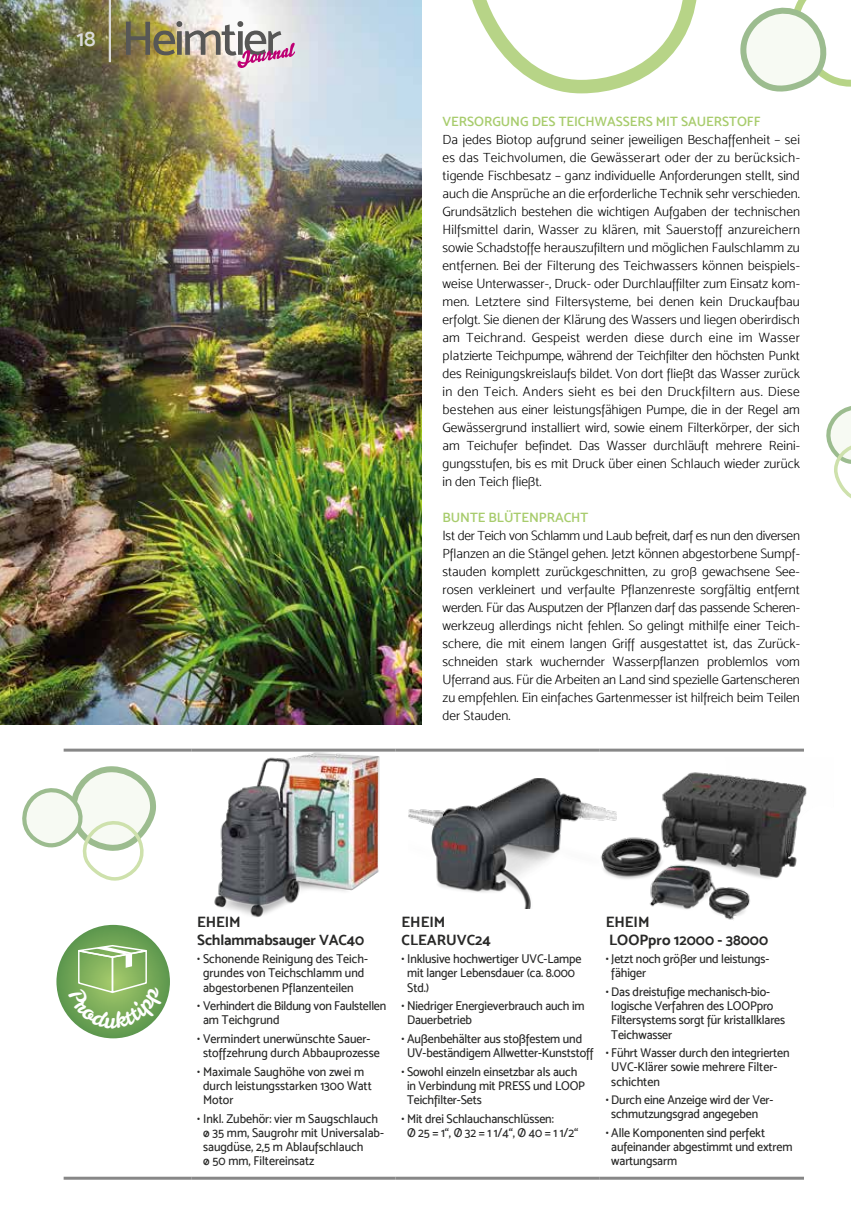
<style>
.page{position:relative;width:851px;height:1208px;background:#fff}
.page>*{position:absolute;margin:0;border:0;box-sizing:border-box;transform-origin:0 0}
.t1{font:22.5px "Mosk Semi Bold 600";color:#dadada}
.t2{font:15px/18px "Mosk Bold 700";color:#282827}
.t3{font:13.5px/18px "Mosk Light 300";color:#000;text-align:justify}
.t4{font:13.5px "Mosk Semi Bold 600";color:#a8cc6d}
.t5{font:12.75px/14.2px "Mosk Medium 500";letter-spacing:-.01em;color:#282827;scale:.94 1}
</style>
<div class="page">
<img style="left:0;top:0;width:421px;height:725px">
<hr style="left:109px;top:0;width:2px;height:62px;background:#dadada">
<img style="left:126px;top:21px;width:169px;height:47px">
<hr style="left:64px;top:748px;width:127px;height:3px;background:#878787">
<hr style="left:191px;top:748px;width:204px;height:3px;background:#878787">
<hr style="left:395px;top:748px;width:204px;height:3px;background:#878787">
<hr style="left:599px;top:748px;width:204px;height:3px;background:#878787">
<hr style="left:64px;top:1176px;width:127px;height:3px;background:#878787">
<hr style="left:191px;top:1176px;width:204px;height:3px;background:#878787">
<hr style="left:395px;top:1176px;width:204px;height:3px;background:#878787">
<hr style="left:599px;top:1176px;width:204px;height:3px;background:#878787">
<svg style="left:55px;top:923px;width:116px;height:117px;background:#7aaa6b"></svg>
<div style="left:53px;top:921px;width:120px;height:120px;border:3px solid #fff;border-radius:50%"></div>
<svg style="left:472px;top:0;width:225px;height:94px"></svg>
<img style="left:408px;top:778px;width:181px;height:131px">
<img style="left:589px;top:772px;width:218px;height:148px">
<img style="left:197px;top:748px;width:194px;height:169px">
<svg style="left:740px;top:0;width:110px;height:92px"></svg>
<svg style="left:826px;top:406px;width:24px;height:92px"></svg>
<svg style="left:22px;top:766px;width:134px;height:115px"></svg>
<svg style="left:68px;top:930px;width:97px;height:98px;background:#8ab570"></svg>
<h1 class="t1" style="left:76px;top:25px;width:21px">18</h1>
<p class="t4" style="left:442px;top:113px;width:319px">VERSORGUNG DES TEICHWASSERS MIT SAUERSTOFF</p>
<p class="t3" style="left:442px;top:130px;width:359px">Da jedes Biotop aufgrund seiner jeweiligen Beschaffenheit – sei es das Teichvolumen, die Gewässerart oder der zu berücksich&shy;tigende Fischbesatz – ganz individuelle Anforderungen stellt, sind auch die Ansprüche an die erforderliche Technik sehr verschieden.<br>Grundsätzlich bestehen die wichtigen Aufgaben der technischen Hilfsmittel darin, Wasser zu klären, mit Sauerstoff anzureichern sowie Schadstoffe herauszufiltern und möglichen Faulschlamm zu entfernen. Bei der Filterung des Teichwassers können beispiels&shy;weise Unterwasser-, Druck- oder Durchlauffilter zum Einsatz kom&shy;men. Letztere sind Filtersysteme, bei denen kein Druckaufbau erfolgt. Sie dienen der Klärung des Wassers und liegen oberirdisch am Teichrand. Gespeist werden diese durch eine im Wasser platzierte Teichpumpe, während der Teichfilter den höchsten Punkt des Reinigungskreislaufs bildet. Von dort fließt das Wasser zurück in den Teich. Anders sieht es bei den Druckfiltern aus. Diese bestehen aus einer leistungsfähigen Pumpe, die in der Regel am Gewässergrund installiert wird, sowie einem Filterkörper, der sich am Teichufer befindet. Das Wasser durchläuft mehrere Reini&shy;gungsstufen, bis es mit Druck über einen Schlauch wieder zurück in den Teich fließt.</p>
<p class="t4" style="left:442px;top:509px;width:147px">BUNTE BLÜTENPRACHT</p>
<p class="t3" style="left:442px;top:526px;width:359px">Ist der Teich von Schlamm und Laub befreit, darf es nun den diversen Pflanzen an die Stängel gehen. Jetzt können abgestorbene Sumpf&shy;stauden komplett zurückgeschnitten, zu groß gewachsene See&shy;rosen verkleinert und verfaulte Pflanzenreste sorgfältig entfernt werden. Für das Ausputzen der Pflanzen darf das passende Scheren&shy;werkzeug allerdings nicht fehlen. So gelingt mithilfe einer Teich&shy;schere, die mit einem langen Griff ausgestattet ist, das Zurück&shy;schneiden stark wuchernder Wasserpflanzen problemlos vom Uferrand aus. Für die Arbeiten an Land sind spezielle Gartenscheren zu empfehlen. Ein einfaches Gartenmesser ist hilfreich beim Teilen der Stauden.</p>
<p class="t2" style="left:197px;top:912px;width:168px">EHEIM<br>Schlammabsauger VAC40</p>
<p class="t5" style="left:203px;top:951px;width:177px;text-indent:-6px">• Schonende Reinigung des Teich&shy;grundes von Teichschlamm und abgestorbenen Pflanzenteilen</p>
<p class="t5" style="left:203px;top:998px;width:196px;text-indent:-6px">• Verhindert die Bildung von Faulstellen am Teichgrund</p>
<p class="t5" style="left:203px;top:1031px;width:189px;text-indent:-6px">• Vermindert unerwünschte Sauer&shy;stoffzehrung durch Abbauprozesse</p>
<p class="t5" style="left:203px;top:1064px;width:181px;text-indent:-6px">• Maximale Saughöhe von zwei m durch leistungsstarken 1300 Watt<br>Motor</p>
<p class="t5" style="left:203px;top:1111px;width:194px;text-indent:-6px">• Inkl. Zubehör: vier m Saugschlauch ø 35 mm, Saugrohr mit Universalab&shy;saugdüse, 2,5 m Ablaufschlauch<br>ø 50 mm, Filtereinsatz</p>
<p class="t2" style="left:401px;top:912px;width:91px">EHEIM<br>CLEARUVC24</p>
<p class="t5" style="left:407px;top:951px;width:187px;text-indent:-6px">• Inklusive hochwertiger UVC-Lampe mit langer Lebensdauer (ca. 8.000<br>Std.)</p>
<p class="t5" style="left:407px;top:998px;width:190px;text-indent:-6px">• Niedriger Energieverbrauch auch im<br>Dauerbetrieb</p>
<p class="t5" style="left:407px;top:1031px;width:200px;text-indent:-6px">• Außenbehälter aus stoßfestem und<br>UV-beständigem Allwetter-Kunststoff</p>
<p class="t5" style="left:407px;top:1064px;width:191px;text-indent:-6px">• Sowohl einzeln einsetzbar als auch in Verbindung mit PRESS und LOOP<br>Teichfilter-Sets</p>
<p class="t5" style="left:407px;top:1111px;width:184px;text-indent:-6px">• Mit drei Schlauchanschlüssen:<br>Ø 25 = 1“, Ø 32 = 1 1/4“, Ø 40 = 1 1/2“</p>
<p class="t2" style="left:605px;top:912px;width:164px">EHEIM<br>LOOPpro 12000 - 38000</p>
<p class="t5" style="left:611px;top:951px;width:169px;text-indent:-6px">• Jetzt noch größer und leistungs&shy;fähiger</p>
<p class="t5" style="left:611px;top:984px;width:186px;text-indent:-6px">• Das dreistufige mechanisch-bio&shy;logische Verfahren des LOOPpro<br>Filtersystems sorgt für kristallklares<br>Teichwasser</p>
<p class="t5" style="left:611px;top:1045px;width:191px;text-indent:-6px">• Führt Wasser durch den integrierten<br>UVC-Klärer sowie mehrere Filter&shy;schichten</p>
<p class="t5" style="left:611px;top:1092px;width:174px;text-indent:-6px">• Durch eine Anzeige wird der Ver&shy;schmutzungsgrad angegeben</p>
<p class="t5" style="left:611px;top:1125px;width:194px;text-indent:-6px">• Alle Komponenten sind perfekt aufeinander abgestimmt und extrem wartungsarm</p>
</div>
